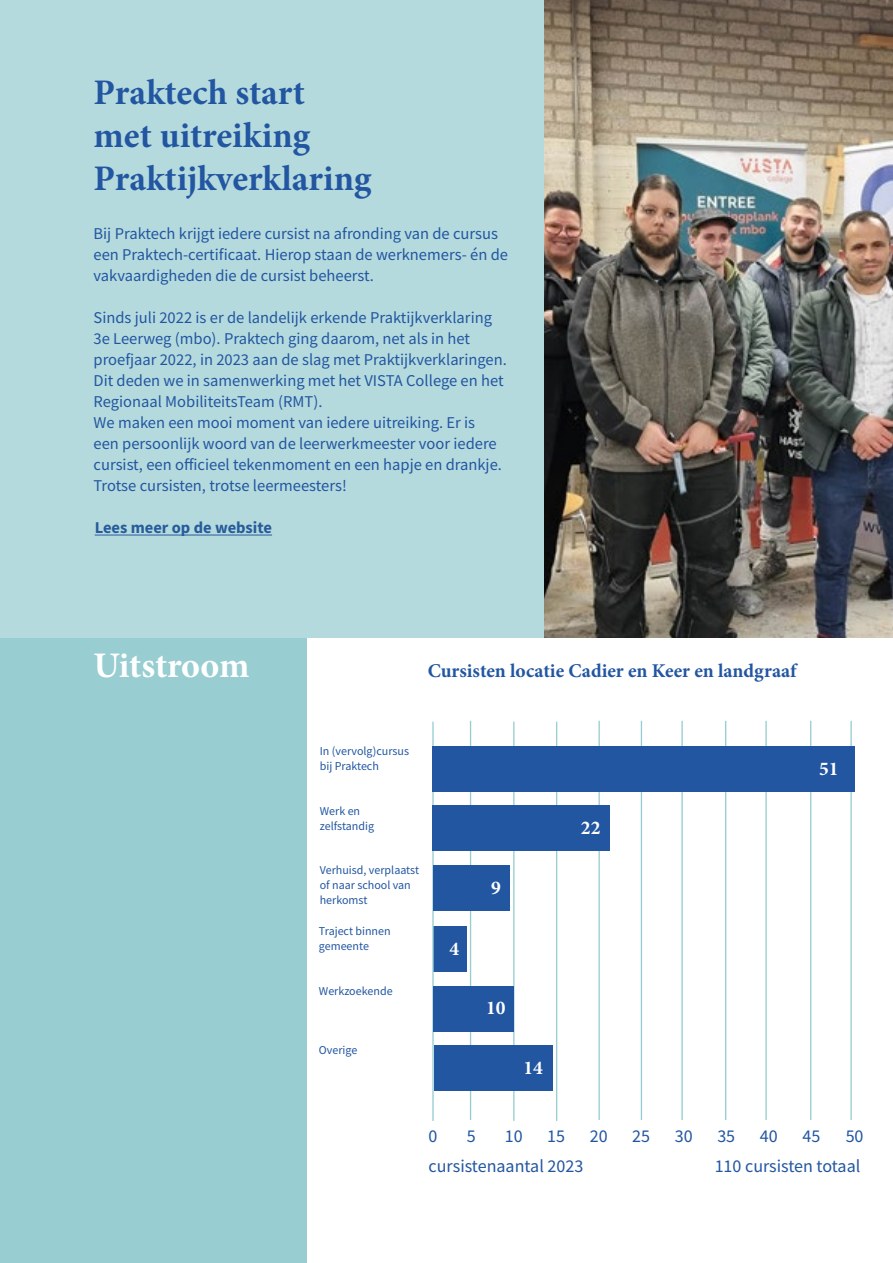
<style>
.page{position:relative;width:893px;height:1263px;background:#fff}
.page>*{position:absolute;margin:0;border:0;box-sizing:border-box;transform-origin:0 0}
.t1{font:700 36px/43.2px "Minion Pro";color:#2256a1}
.t2{font:700 36px "Minion Pro";letter-spacing:-.005em;color:#fff}
.t3{font:700 19.5px "Minion Pro";color:#2256a1}
.t4{font:700 19.5px "Minion Pro";color:#fff}
.t5{font:18px "Source Sans Pro";color:#2256a1}
.t6{font:16.5px/21px "Source Sans Pro";color:#2256a1}
.t7{font:700 16.5px "Source Sans Pro";color:#275b9b}
.t8{font:12px/15px "Source Sans Pro";color:#2256a1}
</style>
<div class="page">
<div style="left:0;top:638px;width:307px;height:625px;background:#98cdd1"></div>
<div style="left:433px;top:926px;width:33px;height:45px;background:#2256a1"></div>
<hr style="left:470px;top:721px;width:1px;height:399px;background:#98cdd1">
<hr style="left:513px;top:722px;width:1px;height:399px;background:#98cdd1">
<hr style="left:556px;top:722px;width:1px;height:399px;background:#98cdd1">
<hr style="left:432px;top:722px;width:2px;height:399px;background:#98cdd1">
<hr style="left:598px;top:721px;width:2px;height:399px;background:#98cdd1">
<hr style="left:641px;top:721px;width:1px;height:399px;background:#98cdd1">
<hr style="left:765px;top:721px;width:2px;height:399px;background:#98cdd1">
<hr style="left:850px;top:721px;width:2px;height:399px;background:#98cdd1">
<hr style="left:681px;top:721px;width:2px;height:399px;background:#98cdd1">
<hr style="left:725px;top:721px;width:1px;height:399px;background:#98cdd1">
<hr style="left:810px;top:721px;width:1px;height:399px;background:#98cdd1">
<div style="left:432px;top:746px;width:423px;height:45px;background:#2256a1"></div>
<div style="left:432px;top:806px;width:178px;height:45px;background:#2256a1"></div>
<div style="left:434px;top:1045px;width:118px;height:45px;background:#2256a1"></div>
<div style="left:434px;top:865px;width:76px;height:45px;background:#2256a1"></div>
<div style="left:433px;top:986px;width:81px;height:45px;background:#2256a1"></div>
<div style="left:0;top:0;width:893px;height:638px;background:#b5dadd"></div>
<img style="left:545px;top:0;width:348px;height:638px">
<hr style="left:95px;top:535px;width:177px;height:1px;background:#275b9b">
<h1 class="t1" style="left:94px;top:70px;width:279px">Praktech start met uitreiking<br>Praktijkverklaring</h1>
<p class="t6" style="left:94px;top:223px;width:416px">Bij Praktech krijgt iedere cursist na afronding van de cursus een Praktech-certificaat. Hierop staan de werknemers- én de vakvaardigheden die de cursist beheerst.</p>
<p class="t6" style="left:94px;top:307px;width:415px">Sinds juli 2022 is er de landelijk erkende Praktijkverklaring 3e Leerweg (mbo). Praktech ging daarom, net als in het proefjaar 2022, in 2023 aan de slag met Praktijkverklaringen.<br>Dit deden we in samenwerking met het VISTA College en het Regionaal MobiliteitsTeam (RMT).<br>We maken een mooi moment van iedere uitreiking. Er is<br>een persoonlijk woord van de leerwerkmeester voor iedere cursist, een officieel tekenmoment en een hapje en drankje.<br>Trotse cursisten, trotse leermeesters!</p>
<p class="t7" style="left:95px;top:517px;width:179px">Lees meer op de website</p>
<h1 class="t2" style="left:94px;top:640px;width:157px">Uitstroom</h1>
<p class="t3" style="left:428px;top:657px;width:370px">Cursisten locatie Cadier en Keer en landgraaf</p>
<p class="t8" style="left:320px;top:744px;width:91px">In (vervolg)cursus bij Praktech</p>
<p class="t8" style="left:320px;top:803px;width:56px">Werk en zelfstandig</p>
<p class="t8" style="left:320px;top:863px;width:101px">Verhuisd, verplaatst of naar school van herkomst</p>
<p class="t8" style="left:319px;top:924px;width:73px">Traject binnen gemeente</p>
<p class="t8" style="left:319px;top:983px;width:75px">Werkzoekende</p>
<p class="t8" style="left:319px;top:1043px;width:40px">Overige</p>
<p class="t4" style="left:449px;top:935px;width:11px">4</p>
<p class="t4" style="left:491px;top:874px;width:11px">9</p>
<p class="t4" style="left:486px;top:994px;width:21px">10</p>
<p class="t4" style="left:523px;top:1054px;width:21px">14</p>
<p class="t4" style="left:581px;top:814px;width:21px">22</p>
<p class="t4" style="left:819px;top:755px;width:21px">51</p>
<p class="t5" style="left:429px;top:1125px;width:10px">0</p>
<p class="t5" style="left:467px;top:1125px;width:10px">5</p>
<p class="t5" style="left:505px;top:1125px;width:19px">10</p>
<p class="t5" style="left:547px;top:1125px;width:19px">15</p>
<p class="t5" style="left:590px;top:1125px;width:19px">20</p>
<p class="t5" style="left:632px;top:1125px;width:19px">25</p>
<p class="t5" style="left:675px;top:1125px;width:19px">30</p>
<p class="t5" style="left:717px;top:1125px;width:19px">35</p>
<p class="t5" style="left:760px;top:1125px;width:19px">40</p>
<p class="t5" style="left:802px;top:1125px;width:19px">45</p>
<p class="t5" style="left:846px;top:1125px;width:19px">50</p>
<p class="t5" style="left:429px;top:1154px;width:156px">cursistenaantal 2023</p>
<p class="t5" style="left:715px;top:1154px;width:147px">110 cursisten totaal</p>
</div>
